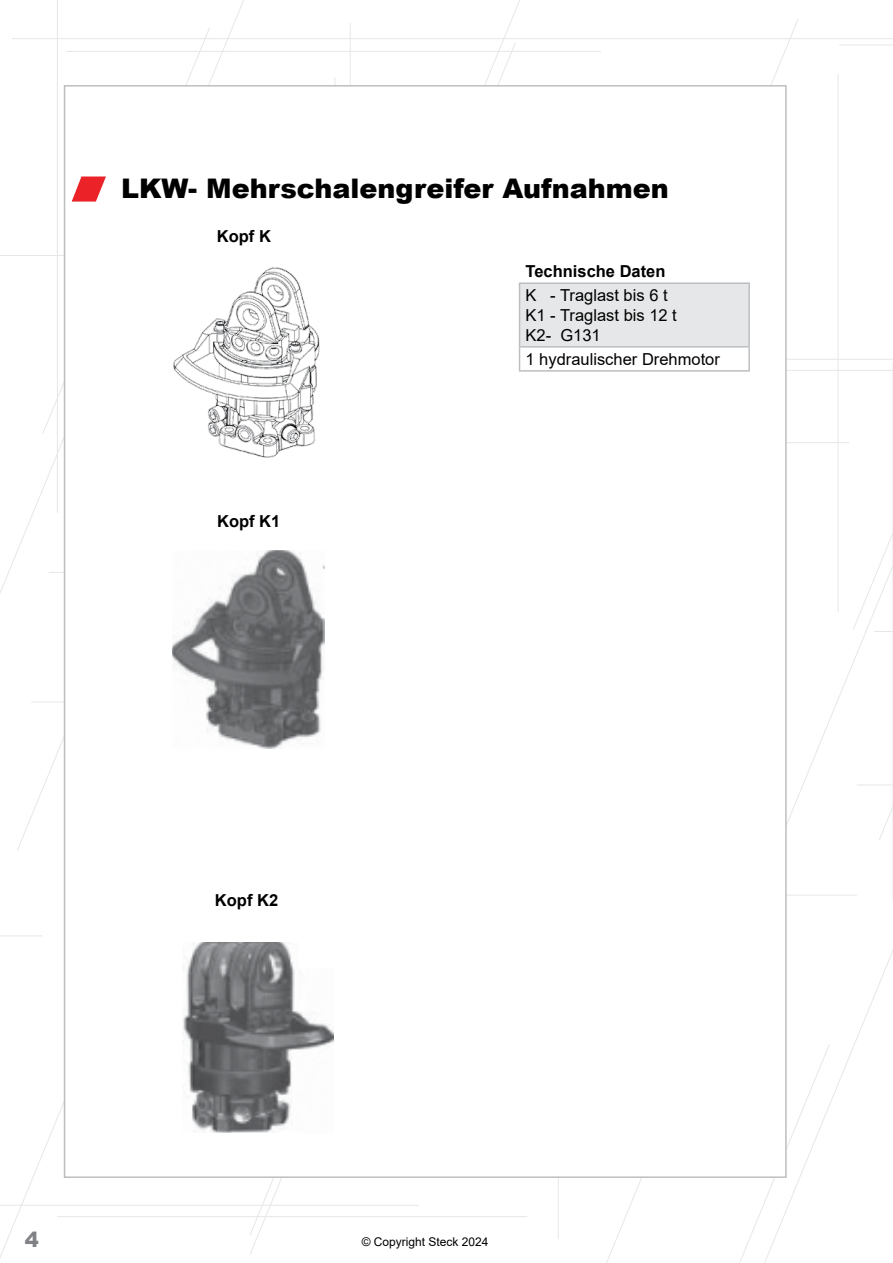
<style>
.page{position:relative;width:893px;height:1263px;background:#fff}
.page>*{position:absolute;margin:0;border:0;box-sizing:border-box;transform-origin:0 0}
.t1{font:900 27px "Arial";color:#000}
.t2{font:900 21px "Arial";color:#808285}
.t3{font:16.5px/19.8px "Arial";color:#000}
.t4{font:700 16.5px "Arial";color:#000}
.t5{font:12px "Arial";color:#000}
</style>
<div class="page">
<svg style="left:43px;top:28px;width:168px;height:407px"></svg>
<svg style="left:739px;top:1044px;width:91px;height:219px"></svg>
<svg style="left:250px;top:1178px;width:32px;height:77px"></svg>
<svg style="left:484px;top:0;width:36px;height:85px"></svg>
<svg style="left:17px;top:631px;width:47px;height:220px"></svg>
<hr style="left:12px;top:38px;width:881px;height:1px;background:#e6e7e8">
<hr style="left:66px;top:51px;width:535px;height:1px;background:#e6e7e8">
<hr style="left:510px;top:359px;width:383px;height:1px;background:#e6e7e8">
<hr style="left:531px;top:370px;width:362px;height:1px;background:#e6e7e8">
<hr style="left:696px;top:895px;width:161px;height:1px;background:#e6e7e8">
<svg style="left:852px;top:44px;width:41px;height:796px"></svg>
<hr style="left:57px;top:1216px;width:470px;height:1px;background:#e6e7e8">
<hr style="left:0;top:1205px;width:419px;height:1px;background:#e6e7e8">
<hr style="left:49px;top:572px;width:470px;height:1px;background:#e6e7e8">
<hr style="left:0;top:935px;width:43px;height:1px;background:#e6e7e8">
<hr style="left:838px;top:74px;width:1px;height:538px;background:#e6e7e8">
<hr style="left:57px;top:0;width:1px;height:513px;background:#e6e7e8">
<hr style="left:558px;top:701px;width:1px;height:538px;background:#e6e7e8">
<hr style="left:0;top:255px;width:87px;height:1px;background:#e6e7e8">
<hr style="left:839px;top:45px;width:54px;height:1px;background:#e6e7e8">
<hr style="left:892px;top:362px;width:1px;height:539px;background:#e6e7e8">
<hr style="left:334px;top:77px;width:1px;height:538px;background:#e6e7e8">
<hr style="left:350px;top:23px;width:1px;height:538px;background:#e6e7e8">
<hr style="left:31px;top:702px;width:494px;height:1px;background:#e6e7e8">
<hr style="left:78px;top:442px;width:771px;height:1px;background:#e6e7e8">
<div style="left:64px;top:85px;width:723px;height:1093px;background:#fff;border:2px solid #bcbec0"></div>
<svg style="left:71px;top:176px;width:35px;height:26px"></svg>
<img style="left:173px;top:267px;width:147px;height:191px">
<img style="left:172px;top:551px;width:152px;height:198px">
<img style="left:183px;top:943px;width:150px;height:189px">
<div style="left:300px;top:929px;width:51px;height:38px;background:#fff"></div>
<div style="left:519px;top:283px;width:230px;height:64px;background:#e6e7e8"></div>
<hr style="left:519px;top:282px;width:231px;height:2px;background:#bcbec0">
<hr style="left:519px;top:284px;width:1px;height:62px;background:#bcbec0">
<hr style="left:748px;top:284px;width:2px;height:62px;background:#bcbec0">
<hr style="left:519px;top:346px;width:231px;height:2px;background:#bcbec0">
<svg style="left:519px;top:348px;width:1px;height:22px"></svg>
<hr style="left:748px;top:348px;width:2px;height:22px;background:#bcbec0">
<hr style="left:519px;top:370px;width:231px;height:2px;background:#bcbec0">
<h1 class="t1" style="left:121px;top:169px;width:549px">LKW- Mehrschalengreifer Aufnahmen</h1>
<p class="t4" style="left:217px;top:224px;width:56px">Kopf K</p>
<p class="t4" style="left:217px;top:509px;width:65px">Kopf K1</p>
<p class="t4" style="left:525px;top:260px;width:141px">Technische Daten</p>
<p class="t3" style="left:525px;top:285px;width:153px">K - Traglast bis 6 t<br>K1 - Traglast bis 12 t<br>K2- G131</p>
<p class="t3" style="left:525px;top:349px;width:196px">1 hydraulischer Drehmotor</p>
<p class="t4" style="left:215px;top:889px;width:65px">Kopf K2</p>
<p class="t2" style="left:25px;top:1224px;width:16px">4</p>
<p class="t5" style="left:362px;top:1233px;width:128px">© Copyright Steck 2024</p>
</div>
